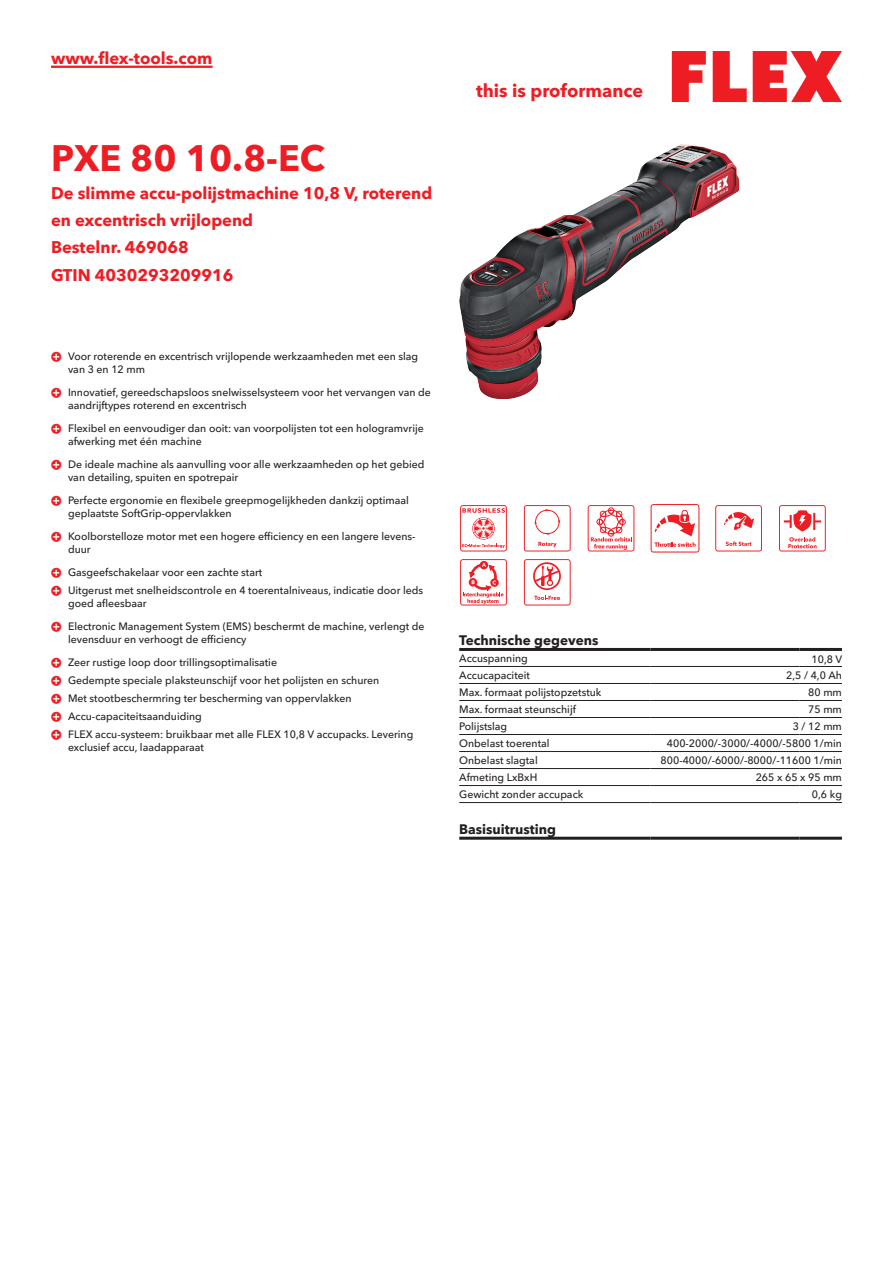
<style>
.page{position:relative;width:893px;height:1263px;background:#fff}
.page>*{position:absolute;margin:0;border:0;box-sizing:border-box;transform-origin:0 0}
.CB_AF_Product-name{font:700 36px "Avenir Next W1 G";color:#ee1d23}
.t1{font:700 18px "Avenir Next W1 G";color:#ee1d23}
.CB_AF_Product-short{font:700 16.5px/27px "Avenir Next W1 G";color:#ee1d23}
.CB_AF_Order-number{font:700 16.5px "Avenir Next W1 G";color:#ee1d23}
.CB_AF_Table-headline{font:700 13.5px "Avenir Next W1 G";color:#231f20}
.CB_AF_Table-specific{font:500 10.5px/12.6px "Avenir Next W1 G";color:#231f20}
</style>
<div class="page">
<svg style="left:672px;top:51px;width:34px;height:51px"></svg>
<svg style="left:713px;top:51px;width:34px;height:51px"></svg>
<svg style="left:753px;top:51px;width:89px;height:51px"></svg>
<hr style="left:51px;top:66px;width:162px;height:2px;background:#ee1d23">
<img style="left:459px;top:144px;width:222px;height:255px">
<hr style="left:459px;top:666px;width:192px;height:1px;background:#231f20">
<hr style="left:651px;top:666px;width:148px;height:1px;background:#231f20">
<hr style="left:799px;top:666px;width:43px;height:1px;background:#231f20">
<hr style="left:459px;top:683px;width:192px;height:1px;background:#231f20">
<hr style="left:651px;top:683px;width:148px;height:1px;background:#231f20">
<hr style="left:799px;top:683px;width:43px;height:1px;background:#231f20">
<hr style="left:459px;top:700px;width:192px;height:1px;background:#231f20">
<hr style="left:651px;top:700px;width:148px;height:1px;background:#231f20">
<hr style="left:799px;top:700px;width:43px;height:1px;background:#231f20">
<hr style="left:459px;top:717px;width:192px;height:1px;background:#231f20">
<hr style="left:651px;top:717px;width:148px;height:1px;background:#231f20">
<hr style="left:799px;top:717px;width:43px;height:1px;background:#231f20">
<hr style="left:459px;top:734px;width:192px;height:1px;background:#231f20">
<hr style="left:651px;top:734px;width:148px;height:1px;background:#231f20">
<hr style="left:799px;top:734px;width:43px;height:1px;background:#231f20">
<hr style="left:459px;top:751px;width:192px;height:1px;background:#231f20">
<hr style="left:651px;top:751px;width:148px;height:1px;background:#231f20">
<hr style="left:799px;top:751px;width:43px;height:1px;background:#231f20">
<hr style="left:459px;top:768px;width:192px;height:1px;background:#231f20">
<hr style="left:651px;top:768px;width:148px;height:1px;background:#231f20">
<hr style="left:799px;top:768px;width:43px;height:1px;background:#231f20">
<hr style="left:459px;top:785px;width:192px;height:1px;background:#231f20">
<hr style="left:651px;top:785px;width:148px;height:1px;background:#231f20">
<hr style="left:799px;top:785px;width:43px;height:1px;background:#231f20">
<hr style="left:459px;top:802px;width:192px;height:1px;background:#231f20">
<hr style="left:651px;top:802px;width:148px;height:1px;background:#231f20">
<hr style="left:799px;top:802px;width:43px;height:1px;background:#231f20">
<hr style="left:459px;top:648px;width:192px;height:3px;background:#231f20">
<hr style="left:651px;top:648px;width:148px;height:3px;background:#231f20">
<hr style="left:799px;top:648px;width:43px;height:3px;background:#231f20">
<hr style="left:459px;top:837px;width:192px;height:3px;background:#231f20">
<hr style="left:651px;top:837px;width:148px;height:3px;background:#231f20">
<hr style="left:799px;top:837px;width:43px;height:3px;background:#231f20">
<svg style="left:460px;top:505px;width:47px;height:46px"></svg>
<svg style="left:524px;top:505px;width:47px;height:46px"></svg>
<svg style="left:588px;top:505px;width:46px;height:46px"></svg>
<svg style="left:651px;top:504px;width:48px;height:48px"></svg>
<svg style="left:715px;top:505px;width:47px;height:46px"></svg>
<svg style="left:779px;top:505px;width:47px;height:46px"></svg>
<svg style="left:460px;top:559px;width:47px;height:46px"></svg>
<svg style="left:524px;top:559px;width:47px;height:46px"></svg>
<h3 class="CB_AF_Product-short" style="left:51px;top:43px;width:163px">www.flex-tools.com</h3>
<p class="CB_AF_Product-name" style="left:51px;top:130px;width:275px">PXE 80 10.8-EC</p>
<p class="CB_AF_Product-short" style="left:51px;top:178px;width:383px">De slimme accu-polijstmachine 10,8 V, roterend en excentrisch vrijlopend</p>
<p class="CB_AF_Order-number" style="left:51px;top:234px;width:139px">Bestelnr. 469068</p>
<p class="CB_AF_Order-number" style="left:51px;top:262px;width:184px">GTIN 4030293209916</p>
<h2 class="t1" style="left:476px;top:77px;width:169px">this is proformance</h2>
<p class="CB_AF_Table-specific" style="left:68px;top:349px;width:352px">Voor roterende en excentrisch vrijlopende werkzaamheden met een slag van 3 en 12 mm</p>
<p class="CB_AF_Table-specific" style="left:68px;top:385px;width:364px">Innovatief, gereedschapsloos snelwisselsysteem voor het vervangen van de aandrijftypes roterend en excentrisch</p>
<p class="CB_AF_Table-specific" style="left:68px;top:421px;width:357px">Flexibel en eenvoudiger dan ooit: van voorpolijsten tot een hologramvrije afwerking met één machine</p>
<p class="CB_AF_Table-specific" style="left:68px;top:457px;width:358px">De ideale machine als aanvulling voor alle werkzaamheden op het gebied van detailing, spuiten en spotrepair</p>
<p class="CB_AF_Table-specific" style="left:68px;top:493px;width:342px">Perfecte ergonomie en flexibele greepmogelijkheden dankzij optimaal geplaatste SoftGrip-oppervlakken</p>
<p class="CB_AF_Table-specific" style="left:68px;top:529px;width:349px">Koolborstelloze motor met een hogere efficiency en een langere levens&shy;duur</p>
<p class="CB_AF_Table-specific" style="left:68px;top:565px;width:196px">Gasgeefschakelaar voor een zachte start</p>
<p class="CB_AF_Table-specific" style="left:68px;top:583px;width:357px">Uitgerust met snelheidscontrole en 4 toerentalniveaus, indicatie door leds goed afleesbaar</p>
<p class="CB_AF_Table-specific" style="left:68px;top:619px;width:358px">Electronic Management System (EMS) beschermt de machine, verlengt de levensduur en verhoogt de efficiency</p>
<p class="CB_AF_Table-specific" style="left:68px;top:655px;width:210px">Zeer rustige loop door trillingsoptimalisatie</p>
<p class="CB_AF_Table-specific" style="left:68px;top:673px;width:313px">Gedempte speciale plaksteunschijf voor het polijsten en schuren</p>
<p class="CB_AF_Table-specific" style="left:68px;top:691px;width:285px">Met stootbeschermring ter bescherming van oppervlakken</p>
<p class="CB_AF_Table-specific" style="left:68px;top:709px;width:135px">Accu-capaciteitsaanduiding</p>
<p class="CB_AF_Table-specific" style="left:68px;top:727px;width:347px">FLEX accu-systeem: bruikbaar met alle FLEX 10,8 V accupacks. Levering exclusief accu, laadapparaat</p>
<p class="CB_AF_Table-headline" style="left:459px;top:630px;width:141px">Technische gegevens</p>
<p class="CB_AF_Table-specific" style="left:459px;top:651px;width:70px">Accuspanning</p>
<p class="CB_AF_Table-specific" style="left:811px;top:652px;width:32px">10,8 V</p>
<p class="CB_AF_Table-specific" style="left:459px;top:668px;width:72px">Accucapaciteit</p>
<p class="CB_AF_Table-specific" style="left:786px;top:668px;width:57px">2,5 / 4,0 Ah</p>
<p class="CB_AF_Table-specific" style="left:459px;top:685px;width:144px">Max. formaat polijstopzetstuk</p>
<p class="CB_AF_Table-specific" style="left:808px;top:685px;width:35px">80 mm</p>
<p class="CB_AF_Table-specific" style="left:459px;top:702px;width:118px">Max. formaat steunschijf</p>
<p class="CB_AF_Table-specific" style="left:808px;top:702px;width:35px">75 mm</p>
<p class="CB_AF_Table-specific" style="left:459px;top:719px;width:49px">Polijstslag</p>
<p class="CB_AF_Table-specific" style="left:793px;top:719px;width:51px">3 / 12 mm</p>
<p class="CB_AF_Table-specific" style="left:459px;top:736px;width:92px">Onbelast toerental</p>
<p class="CB_AF_Table-specific" style="left:667px;top:736px;width:177px">400-2000/-3000/-4000/-5800 1/min</p>
<p class="CB_AF_Table-specific" style="left:459px;top:753px;width:80px">Onbelast slagtal</p>
<p class="CB_AF_Table-specific" style="left:661px;top:753px;width:183px">800-4000/-6000/-8000/-11600 1/min</p>
<p class="CB_AF_Table-specific" style="left:459px;top:770px;width:80px">Afmeting LxBxH</p>
<p class="CB_AF_Table-specific" style="left:756px;top:770px;width:88px">265 x 65 x 95 mm</p>
<p class="CB_AF_Table-specific" style="left:459px;top:787px;width:126px">Gewicht zonder accupack</p>
<p class="CB_AF_Table-specific" style="left:812px;top:787px;width:32px">0,6 kg</p>
<p class="CB_AF_Table-headline" style="left:459px;top:818px;width:98px">Basisuitrusting</p>
</div>
